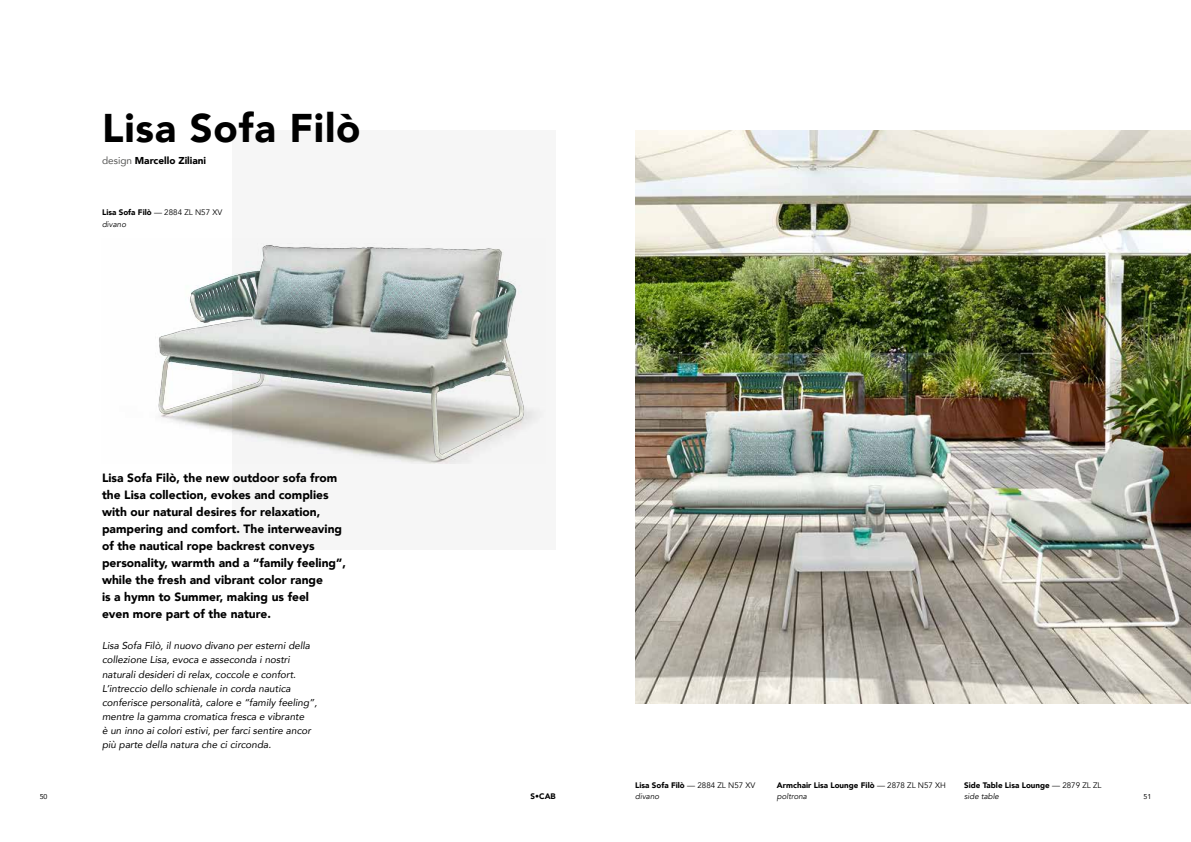
<style>
.page{position:relative;width:1191px;height:842px;background:#fff}
.page>*{position:absolute;margin:0;border:0;box-sizing:border-box;transform-origin:0 0}
.t1{font:900 40px "Avenir";letter-spacing:.02em;color:#000}
.t2{font:900 12px/17px "Avenir";color:#000}
.t3{font:italic 10px/14.2px "Avenir";color:#000}
.t4{font:900 10px "Avenir";color:#000}
.t5{font:900 8px/11.3px "Avenir";color:#000}
.t6{font:7px "Avenir";color:#000}
.s1{font-weight:400;color:#575756}
.s2{font-weight:400}
.s3{font-weight:400;font-style:italic}
</style>
<div class="page">
<div style="left:232px;top:130px;width:324px;height:420px;background:#f6f6f6"></div>
<img style="left:158px;top:245px;width:376px;height:218px">
<img style="left:635px;top:130px;width:556px;height:573px">
<h1 class="t1" style="left:102px;top:94px;width:260px">Lisa Sofa Filò</h1>
<p class="t4" style="left:102px;top:152px;width:106px"><span class="s1">design</span> Marcello Ziliani</p>
<p class="t5" style="left:102px;top:207px;width:122px">Lisa Sofa Filò <span class="s2">— 2884 ZL N57 XV </span><span class="s3">divano</span></p>
<p class="t2" style="left:102px;top:469px;width:245px">Lisa Sofa Filò, the new outdoor sofa from the Lisa collection, evokes and complies with our natural desires for relaxation, pampering and comfort. The interweaving of the nautical rope backrest conveys personality, warmth and a “family feeling”, while the fresh and vibrant color range<br>is a hymn to Summer, making us feel<br>even more part of the nature.</p>
<p class="t3" style="left:102px;top:638px;width:217px">Lisa Sofa Filò, il nuovo divano per esterni della collezione Lisa, evoca e asseconda i nostri naturali desideri di relax, coccole e confort.<br>L’intreccio dello schienale in corda nautica conferisce personalità, calore e “family feeling”, mentre la gamma cromatica fresca e vibrante<br>è un inno ai colori estivi, per farci sentire ancor più parte della natura che ci circonda.</p>
<p class="t5" style="left:635px;top:779px;width:122px">Lisa Sofa Filò <span class="s2">— 2884 ZL N57 XV </span><span class="s3">divano</span></p>
<p class="t5" style="left:964px;top:779px;width:139px">Side Table Lisa Lounge <span class="s2">— 2879 ZL ZL </span><span class="s3">side table</span></p>
<p class="t5" style="left:777px;top:779px;width:171px">Armchair Lisa Lounge Filò <span class="s2">— 2878 ZL N57 XH </span><span class="s3">poltrona</span></p>
<p class="t6" style="left:40px;top:791px;width:9px">50</p>
<p class="t5" style="left:530px;top:791px;width:27px">S•CAB</p>
<p class="t6" style="left:1143px;top:791px;width:9px">51</p>
</div>
